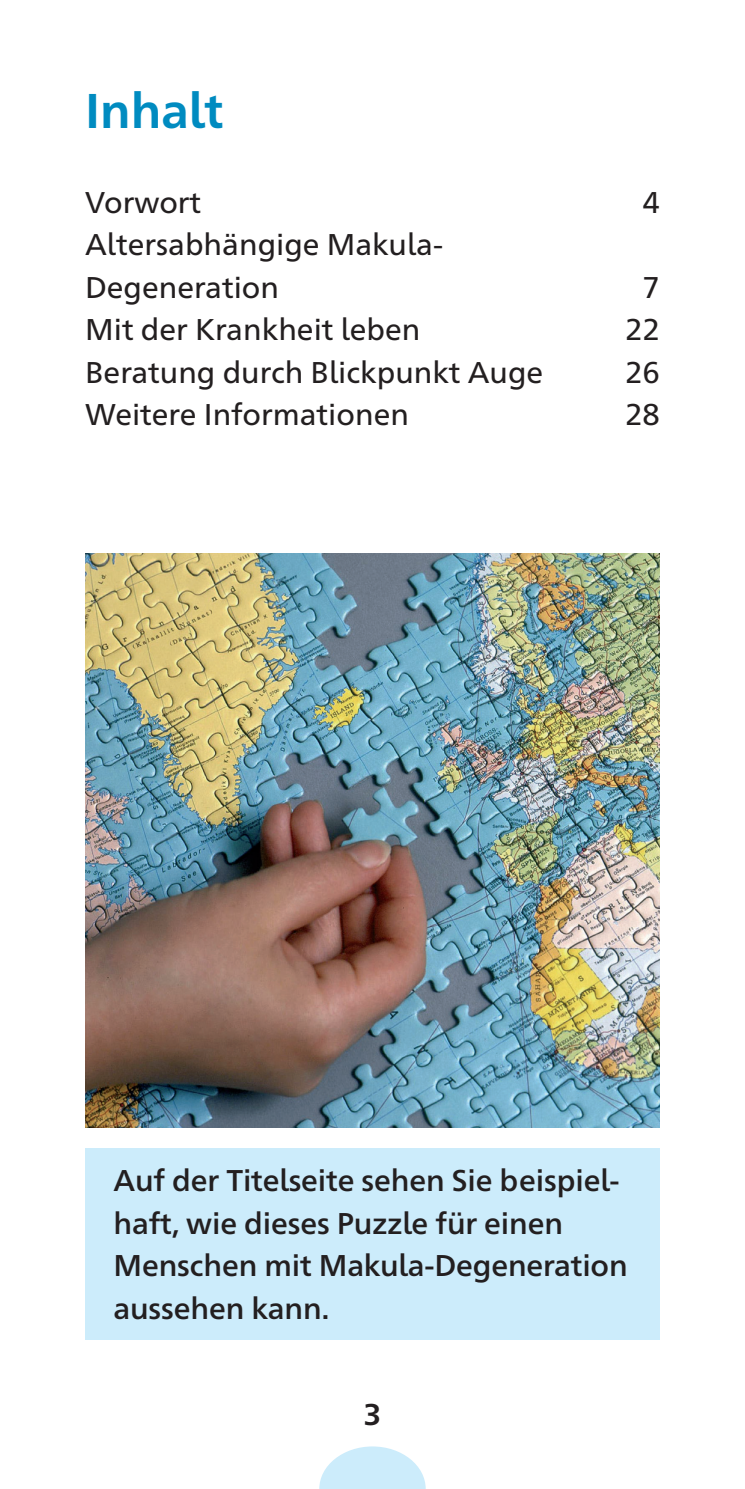
<style>
.page{position:relative;width:745px;height:1489px;background:#fff}
.page>*{position:absolute;margin:0;border:0;box-sizing:border-box;transform-origin:0 0}
.t1{font:700 48.75px "Frutiger Neue 1450 Pro";color:#008bc0}
.t2{font:30px/42.5px "Frutiger Neue 1450 Pro";color:#231f20}
.t3{font:500 30px/42.5px "Frutiger Neue 1450 Pro";letter-spacing:-.005em;color:#231f20}
.t4{font:700 30px "Frutiger Neue 1450 Pro";color:#231f20}
</style>
<div class="page">
<svg style="left:319px;top:1446px;width:106px;height:42px"></svg>
<img style="left:85px;top:553px;width:574px;height:574px">
<div style="left:85px;top:1148px;width:574px;height:191px;background:#ccecfb"></div>
<h1 class="t1" style="left:85px;top:75px;width:140px">Inhalt</h1>
<p class="t2" style="left:85px;top:178px;width:117px">Vorwort</p>
<p class="t2" style="left:642px;top:178px;width:19px">4</p>
<p class="t2" style="left:85px;top:221px;width:359px">Altersabhängige Makula-<br>Degeneration</p>
<p class="t2" style="left:642px;top:264px;width:19px">7</p>
<p class="t2" style="left:85px;top:306px;width:336px">Mit der Krankheit leben</p>
<p class="t2" style="left:624px;top:306px;width:36px">22</p>
<p class="t2" style="left:85px;top:349px;width:459px">Beratung durch Blickpunkt Auge</p>
<p class="t2" style="left:624px;top:349px;width:36px">26</p>
<p class="t2" style="left:85px;top:391px;width:325px">Weitere Informationen</p>
<p class="t2" style="left:624px;top:391px;width:36px">28</p>
<p class="t3" style="left:113px;top:1157px;width:515px">Auf der Titelseite sehen Sie beispiel&shy;haft, wie dieses Puzzle für einen<br>Menschen mit Makula-Degeneration aussehen kann.</p>
<p class="t4" style="left:363px;top:1392px;width:19px">3</p>
</div>
